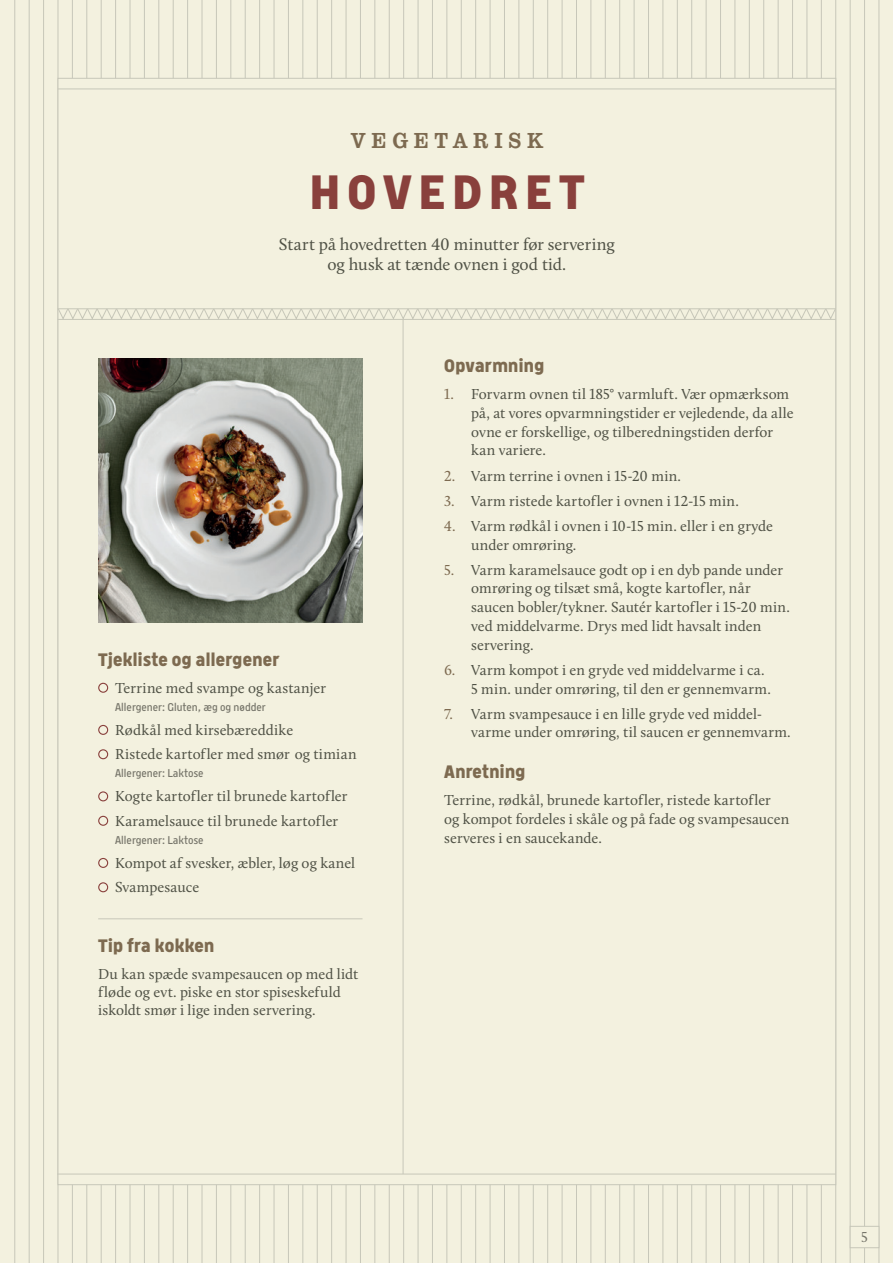
<style>
.page{position:relative;width:893px;height:1263px;background:#f3f1df}
.page>*{position:absolute;margin:0;border:0;box-sizing:border-box;transform-origin:0 0}
.t1{font:700 48px "Meyer Grand";letter-spacing:.15em;color:#89403c}
.t2{font:22.5px "Clarendon URW Ext Nar";letter-spacing:.25em;color:#7d6a50}
.t3{font:700 18px "Meyer Grand";letter-spacing:.02em;color:#7d6a50}
.t4{font:17.25px/20.7px "Calluna";letter-spacing:-.005em;color:#4f5145;text-align:center}
.t5{font:15px/18.8px "Calluna";letter-spacing:.005em;color:#4f5145}
.t6{font:15px "Calluna";color:#77766b}
.t7{font:300 11.25px "Meyer Grand";color:#77766b}
.s1{color:#7d6a50}
</style>
<div class="page">
<hr style="left:29px;top:0;width:1px;height:1263px;background:#c7c7b9">
<hr style="left:43px;top:0;width:1px;height:1263px;background:#c7c7b9">
<hr style="left:14px;top:0;width:1px;height:1263px;background:#c7c7b9">
<hr style="left:490px;top:0;width:1px;height:1263px;background:#c7c7b9">
<hr style="left:504px;top:0;width:1px;height:1263px;background:#c7c7b9">
<hr style="left:259px;top:0;width:1px;height:1263px;background:#c7c7b9">
<hr style="left:274px;top:0;width:1px;height:1263px;background:#c7c7b9">
<hr style="left:720px;top:0;width:1px;height:1263px;background:#c7c7b9">
<hr style="left:734px;top:0;width:1px;height:1263px;background:#c7c7b9">
<hr style="left:144px;top:0;width:1px;height:1263px;background:#c7c7b9">
<hr style="left:158px;top:0;width:1px;height:1263px;background:#c7c7b9">
<hr style="left:605px;top:0;width:1px;height:1263px;background:#c7c7b9">
<hr style="left:619px;top:0;width:1px;height:1263px;background:#c7c7b9">
<hr style="left:374px;top:0;width:1px;height:1263px;background:#c7c7b9">
<hr style="left:389px;top:0;width:1px;height:1263px;background:#c7c7b9">
<hr style="left:835px;top:0;width:1px;height:1263px;background:#c7c7b9">
<hr style="left:850px;top:0;width:1px;height:1263px;background:#c7c7b9">
<hr style="left:58px;top:0;width:1px;height:1263px;background:#c7c7b9">
<hr style="left:72px;top:0;width:1px;height:1263px;background:#c7c7b9">
<hr style="left:518px;top:0;width:1px;height:1263px;background:#c7c7b9">
<hr style="left:533px;top:0;width:1px;height:1263px;background:#c7c7b9">
<hr style="left:288px;top:0;width:1px;height:1263px;background:#c7c7b9">
<hr style="left:302px;top:0;width:1px;height:1263px;background:#c7c7b9">
<hr style="left:749px;top:0;width:1px;height:1263px;background:#c7c7b9">
<hr style="left:763px;top:0;width:1px;height:1263px;background:#c7c7b9">
<hr style="left:173px;top:0;width:1px;height:1263px;background:#c7c7b9">
<hr style="left:187px;top:0;width:1px;height:1263px;background:#c7c7b9">
<hr style="left:634px;top:0;width:1px;height:1263px;background:#c7c7b9">
<hr style="left:648px;top:0;width:1px;height:1263px;background:#c7c7b9">
<hr style="left:403px;top:0;width:1px;height:1263px;background:#c7c7b9">
<hr style="left:418px;top:0;width:1px;height:1263px;background:#c7c7b9">
<hr style="left:864px;top:0;width:1px;height:1263px;background:#c7c7b9">
<hr style="left:879px;top:0;width:1px;height:1263px;background:#c7c7b9">
<hr style="left:86px;top:0;width:1px;height:1263px;background:#c7c7b9">
<hr style="left:101px;top:0;width:1px;height:1263px;background:#c7c7b9">
<hr style="left:547px;top:0;width:1px;height:1263px;background:#c7c7b9">
<hr style="left:562px;top:0;width:1px;height:1263px;background:#c7c7b9">
<hr style="left:317px;top:0;width:1px;height:1263px;background:#c7c7b9">
<hr style="left:331px;top:0;width:1px;height:1263px;background:#c7c7b9">
<hr style="left:778px;top:0;width:1px;height:1263px;background:#c7c7b9">
<hr style="left:792px;top:0;width:1px;height:1263px;background:#c7c7b9">
<hr style="left:202px;top:0;width:1px;height:1263px;background:#c7c7b9">
<hr style="left:216px;top:0;width:1px;height:1263px;background:#c7c7b9">
<hr style="left:662px;top:0;width:1px;height:1263px;background:#c7c7b9">
<hr style="left:677px;top:0;width:1px;height:1263px;background:#c7c7b9">
<hr style="left:432px;top:0;width:1px;height:1263px;background:#c7c7b9">
<hr style="left:446px;top:0;width:1px;height:1263px;background:#c7c7b9">
<hr style="left:115px;top:0;width:1px;height:1263px;background:#c7c7b9">
<hr style="left:130px;top:0;width:1px;height:1263px;background:#c7c7b9">
<hr style="left:576px;top:0;width:1px;height:1263px;background:#c7c7b9">
<hr style="left:590px;top:0;width:1px;height:1263px;background:#c7c7b9">
<hr style="left:346px;top:0;width:1px;height:1263px;background:#c7c7b9">
<hr style="left:360px;top:0;width:1px;height:1263px;background:#c7c7b9">
<hr style="left:807px;top:0;width:1px;height:1263px;background:#c7c7b9">
<hr style="left:821px;top:0;width:1px;height:1263px;background:#c7c7b9">
<hr style="left:230px;top:0;width:1px;height:1263px;background:#c7c7b9">
<hr style="left:245px;top:0;width:1px;height:1263px;background:#c7c7b9">
<hr style="left:691px;top:0;width:1px;height:1263px;background:#c7c7b9">
<hr style="left:706px;top:0;width:1px;height:1263px;background:#c7c7b9">
<hr style="left:461px;top:0;width:1px;height:1263px;background:#c7c7b9">
<hr style="left:475px;top:0;width:1px;height:1263px;background:#c7c7b9">
<div style="left:58px;top:78px;width:778px;height:1107px;background:#f3f1df;border:1px solid #c7c7b9"></div>
<hr style="left:57px;top:1174px;width:779px;height:1px;background:#c7c7b9">
<hr style="left:58px;top:89px;width:778px;height:1px;background:#c7c7b9">
<svg style="left:57px;top:308px;width:779px;height:12px"></svg>
<div style="left:850px;top:1226px;width:29px;height:22px;background:#f3f1df;border:1px solid #c7c7b9"></div>
<hr style="left:403px;top:319px;width:1px;height:855px;background:#c7c7b9">
<div style="left:98px;top:683px;width:10px;height:10px;border:1px solid #89403c;border-radius:50%"></div>
<div style="left:98px;top:725px;width:10px;height:10px;border:1px solid #89403c;border-radius:50%"></div>
<div style="left:98px;top:749px;width:10px;height:10px;border:1px solid #89403c;border-radius:50%"></div>
<div style="left:98px;top:791px;width:10px;height:10px;border:1px solid #89403c;border-radius:50%"></div>
<div style="left:98px;top:816px;width:10px;height:10px;border:1px solid #89403c;border-radius:50%"></div>
<div style="left:98px;top:858px;width:10px;height:10px;border:1px solid #89403c;border-radius:50%"></div>
<div style="left:98px;top:882px;width:10px;height:10px;border:1px solid #89403c;border-radius:50%"></div>
<hr style="left:98px;top:918px;width:264px;height:1px;background:#c7c7b9">
<img style="left:98px;top:358px;width:264px;height:265px">
<h2 class="t2" style="left:351px;top:127px;width:193px">VEGETARISK</h2>
<h1 class="t1" style="left:310px;top:160px;width:276px">HOVEDRET</h1>
<p class="t4" style="left:279px;top:233px;width:337px">Start på hovedretten 40 minutter før servering og husk at tænde ovnen i god tid.</p>
<p class="t3" style="left:98px;top:648px;width:183px">Tjekliste og allergener</p>
<p class="t5" style="left:115px;top:678px;width:212px">Terrine med svampe og kastanjer</p>
<p class="t7" style="left:115px;top:699px;width:152px">Allergener: Gluten, æg og nødder</p>
<p class="t5" style="left:115px;top:717px;width:243px;line-height:24.5px">Rødkål med kirsebæreddike<br>Ristede kartofler med smør og timian</p>
<p class="t7" style="left:115px;top:765px;width:90px">Allergener: Laktose</p>
<p class="t5" style="left:115px;top:784px;width:234px;line-height:24.5px">Kogte kartofler til brunede kartofler<br>Karamelsauce til brunede kartofler</p>
<p class="t7" style="left:115px;top:832px;width:90px">Allergener: Laktose</p>
<p class="t5" style="left:115px;top:850px;width:241px;line-height:24.5px">Kompot af svesker, æbler, løg og kanel<br>Svampesauce</p>
<p class="t3" style="left:98px;top:934px;width:118px">Tip fra kokken</p>
<p class="t5" style="left:98px;top:964px;width:262px;line-height:18px">Du kan spæde svampesaucen op med lidt fløde og evt. piske en stor spiseskefuld iskoldt smør i lige inden servering.</p>
<p class="t3" style="left:444px;top:353px;width:101px">Opvarmning</p>
<p class="t5" style="left:471px;top:385px;width:324px;text-indent:-27px"><span class="s1">1.</span> Forvarm ovnen til 185° varmluft. Vær opmærksom på, at vores opvarmningstider er vejledende, da alle ovne er forskellige, og tilberedningstiden derfor kan variere.</p>
<p class="t5" style="left:444px;top:466px;width:238px"><span class="s1">2.</span> Varm terrine i ovnen i 15-20 min.</p>
<p class="t5" style="left:444px;top:491px;width:296px"><span class="s1">3.</span> Varm ristede kartofler i ovnen i 12-15 min.</p>
<p class="t5" style="left:471px;top:516px;width:303px;text-indent:-27px"><span class="s1">4.</span> Varm rødkål i ovnen i 10-15 min. eller i en gryde under omrøring.</p>
<p class="t5" style="left:471px;top:560px;width:320px;text-indent:-27px"><span class="s1">5.</span> Varm karamelsauce godt op i en dyb pande under omrøring og tilsæt små, kogte kartofler, når saucen bobler/tykner. Sautér kartofler i 15-20 min. ved middelvarme. Drys med lidt havsalt inden servering.</p>
<p class="t5" style="left:471px;top:660px;width:301px;text-indent:-27px"><span class="s1">6.</span> Varm kompot i en gryde ved middelvarme i ca.<br>5 min. under omrøring, til den er gennemvarm.</p>
<p class="t5" style="left:471px;top:704px;width:321px;text-indent:-27px"><span class="s1">7.</span> Varm svampesauce i en lille gryde ved middel&shy;varme under omrøring, til saucen er gennemvarm.</p>
<p class="t3" style="left:444px;top:759px;width:83px">Anretning</p>
<p class="t5" style="left:444px;top:790px;width:347px">Terrine, rødkål, brunede kartofler, ristede kartofler og kompot fordeles i skåle og på fade og svampesaucen serveres i en saucekande.</p>
<p class="t6" style="left:861px;top:1228px;width:8px">5</p>
</div>
